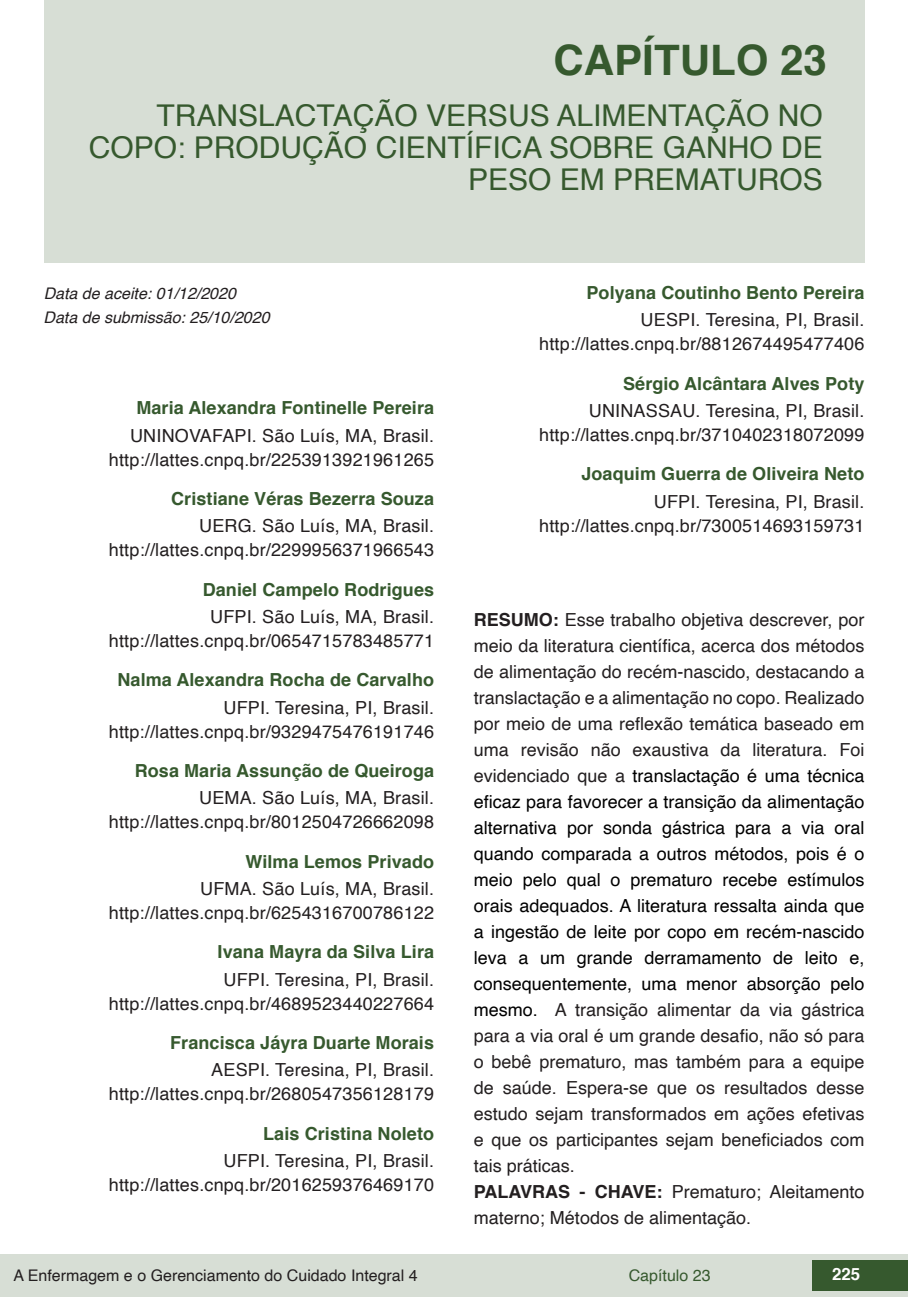
<style>
.page{position:relative;width:908px;height:1304px;background:#fff}
.page>*{position:absolute;margin:0;border:0;box-sizing:border-box;transform-origin:0 0}
.capítulos{font:700 42px "Helvetica";color:#36592e}
.nome_artigos{font:30px/32px "Helvetica";color:#36592e;text-align:right}
.Resumos_e_PC_TXT{font:18px/26px "Helvetica";color:#231f20;text-align:justify}
.info_autores{font:18px "Helvetica";letter-spacing:.01em;color:#231f20}
.nome_autores{font:700 18px "Helvetica";letter-spacing:.005em;color:#36592e}
.t1{font:700 16.8px "Helvetica";color:#fff}
.data{font:italic 16px "Helvetica";color:#231f20}
.t2{font:16px "Helvetica";color:#231f20}
.t3{font:16px "Helvetica";color:#36592e}
.s1{font-weight:700}
.s2{color:#000}
</style>
<div class="page">
<div style="left:0;top:1254px;width:906px;height:43px;background:#d7ded5"></div>
<div style="left:812px;top:1261px;width:95px;height:30px;background:#36592e"></div>
<div style="left:44px;top:0;width:819px;height:263px;background:#d7ded5"></div>
<p class="capítulos" style="left:553px;top:26px;width:275px">CAPÍTULO 23</p>
<p class="nome_artigos" style="left:89px;top:101px;width:735px">TRANSLACTAÇÃO VERSUS ALIMENTAÇÃO NO<br>COPO: PRODUÇÃO CIENTÍFICA SOBRE GANHO DE<br>PESO EM PREMATUROS</p>
<p class="data" style="left:44px;top:280px;width:194px">Data de aceite: 01/12/2020</p>
<p class="data" style="left:43px;top:305px;width:227px">Data de submissão: 25/10/2020</p>
<p class="nome_autores" style="left:136px;top:393px;width:299px">Maria Alexandra Fontinelle Pereira</p>
<p class="info_autores" style="left:130px;top:421px;width:305px">UNINOVAFAPI. São Luís, MA, Brasil.</p>
<p class="info_autores" style="left:109px;top:445px;width:326px">http://lattes.cnpq.br/2253913921961265</p>
<p class="nome_autores" style="left:171px;top:484px;width:264px">Cristiane Véras Bezerra Souza</p>
<p class="info_autores" style="left:199px;top:512px;width:236px">UERG. São Luís, MA, Brasil.</p>
<p class="info_autores" style="left:109px;top:536px;width:326px">http://lattes.cnpq.br/2299956371966543</p>
<p class="nome_autores" style="left:203px;top:575px;width:233px">Daniel Campelo Rodrigues</p>
<p class="info_autores" style="left:210px;top:603px;width:225px">UFPI. São Luís, MA, Brasil.</p>
<p class="info_autores" style="left:109px;top:627px;width:326px">http://lattes.cnpq.br/0654715783485771</p>
<p class="nome_autores" style="left:117px;top:665px;width:318px">Nalma Alexandra Rocha de Carvalho</p>
<p class="info_autores" style="left:223px;top:693px;width:212px">UFPI. Teresina, PI, Brasil.</p>
<p class="info_autores" style="left:109px;top:717px;width:326px">http://lattes.cnpq.br/9329475476191746</p>
<p class="nome_autores" style="left:135px;top:756px;width:301px">Rosa Maria Assunção de Queiroga</p>
<p class="info_autores" style="left:199px;top:784px;width:236px">UEMA. São Luís, MA, Brasil.</p>
<p class="info_autores" style="left:109px;top:808px;width:326px">http://lattes.cnpq.br/8012504726662098</p>
<p class="nome_autores" style="left:245px;top:847px;width:190px">Wilma Lemos Privado</p>
<p class="info_autores" style="left:200px;top:875px;width:235px">UFMA. São Luís, MA, Brasil.</p>
<p class="info_autores" style="left:109px;top:899px;width:326px">http://lattes.cnpq.br/6254316700786122</p>
<p class="nome_autores" style="left:217px;top:937px;width:218px">Ivana Mayra da Silva Lira</p>
<p class="info_autores" style="left:223px;top:965px;width:212px">UFPI. Teresina, PI, Brasil.</p>
<p class="info_autores" style="left:109px;top:989px;width:326px">http://lattes.cnpq.br/4689523440227664</p>
<p class="nome_autores" style="left:170px;top:1028px;width:265px">Francisca Jáyra Duarte Morais</p>
<p class="info_autores" style="left:211px;top:1056px;width:224px">AESPI. Teresina, PI, Brasil.</p>
<p class="info_autores" style="left:109px;top:1080px;width:326px">http://lattes.cnpq.br/2680547356128179</p>
<p class="nome_autores" style="left:263px;top:1119px;width:172px">Lais Cristina Noleto</p>
<p class="info_autores" style="left:223px;top:1147px;width:212px">UFPI. Teresina, PI, Brasil.</p>
<p class="info_autores" style="left:109px;top:1171px;width:326px">http://lattes.cnpq.br/2016259376469170</p>
<p class="nome_autores" style="left:586px;top:278px;width:279px">Polyana Coutinho Bento Pereira</p>
<p class="info_autores" style="left:640px;top:306px;width:225px">UESPI. Teresina, PI, Brasil.</p>
<p class="info_autores" style="left:539px;top:330px;width:326px">http://lattes.cnpq.br/8812674495477406</p>
<p class="nome_autores" style="left:623px;top:369px;width:243px">Sérgio Alcântara Alves Poty</p>
<p class="info_autores" style="left:588px;top:397px;width:277px">UNINASSAU. Teresina, PI, Brasil.</p>
<p class="info_autores" style="left:539px;top:421px;width:326px">http://lattes.cnpq.br/3710402318072099</p>
<p class="nome_autores" style="left:581px;top:459px;width:284px">Joaquim Guerra de Oliveira Neto</p>
<p class="info_autores" style="left:653px;top:487px;width:212px">UFPI. Teresina, PI, Brasil.</p>
<p class="info_autores" style="left:539px;top:511px;width:326px">http://lattes.cnpq.br/7300514693159731</p>
<p class="Resumos_e_PC_TXT" style="left:473px;top:607px;width:392px"><span class="s1">RESUMO:</span> Esse trabalho objetiva descrever, por meio da literatura científica, acerca dos métodos de alimentação do recém-nascido, destacando a translactação e a alimentação no copo. Realizado por meio de uma reflexão temática baseado em uma revisão não exaustiva da literatura. Foi evidenciado que a <span class="s2">translactação é uma técnica eficaz para favorecer a transição da alimentação alternativa por sonda gástrica para a via oral quando comparada a outros métodos, pois é o meio pelo qual o prematuro recebe estímulos orais adequados. A literatura ressalta ainda que a ingestão de leite por copo em recém-nascido leva a um grande derramamento de leito e, consequentemente, uma menor absorção pelo mesmo.</span> A transição alimentar da via gástrica para a via oral é um grande desafio, não só para o bebê prematuro, mas também para a equipe de saúde. Espera-se que os resultados desse estudo sejam transformados em ações efetivas e que os participantes sejam beneficiados com tais práticas.</p>
<p class="Resumos_e_PC_TXT" style="left:473px;top:1179px;width:392px"><span class="s1">PALAVRAS - CHAVE:</span> Prematuro; Aleitamento materno; Métodos de alimentação.</p>
<p class="t2" style="left:14px;top:1263px;width:405px">A Enfermagem e o Gerenciamento do Cuidado Integral 4</p>
<p class="t3" style="left:628px;top:1263px;width:83px">Capítulo 23</p>
<p class="t1" style="left:831px;top:1261px;width:30px">225</p>
</div>
